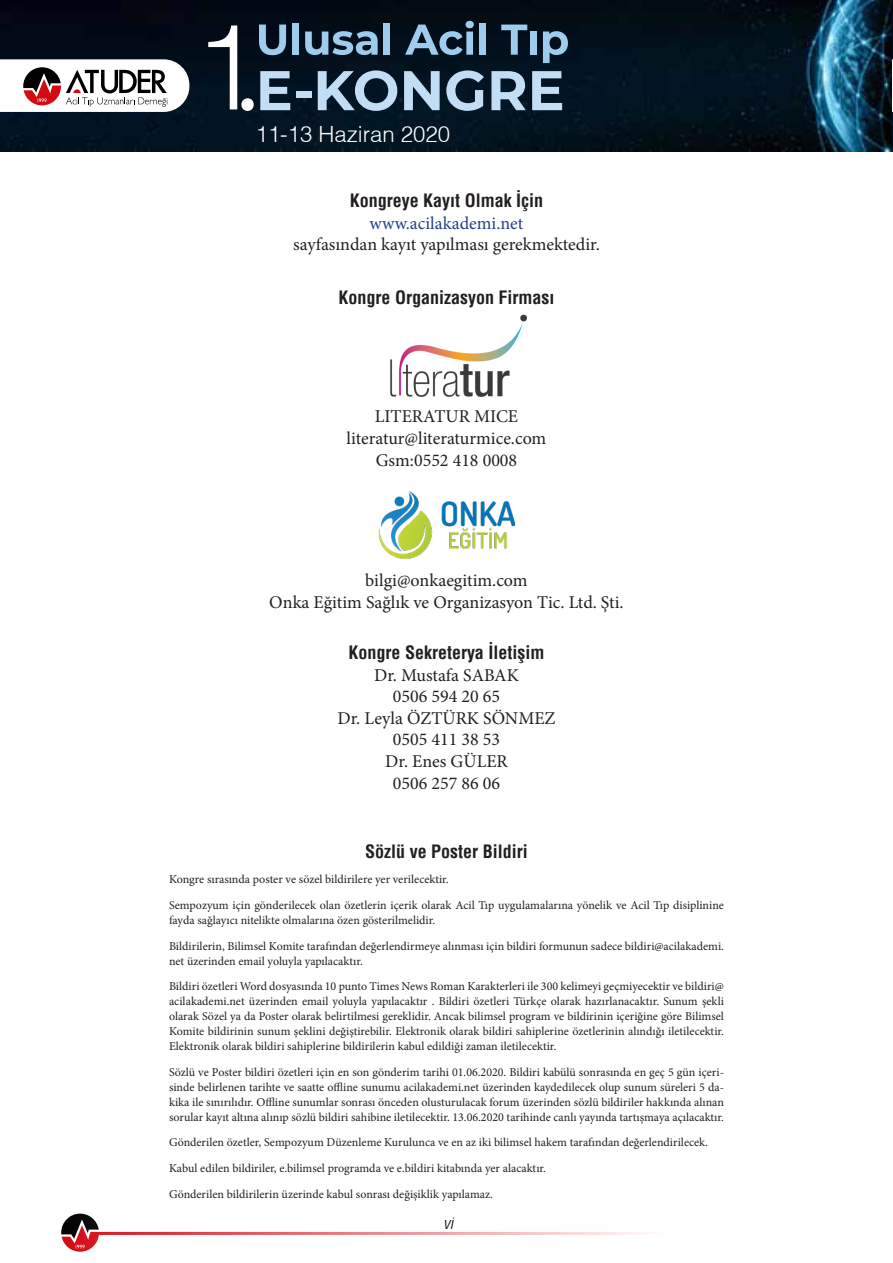
<style>
.page{position:relative;width:893px;height:1263px;background:#fff}
.page>*{position:absolute;margin:0;border:0;box-sizing:border-box;transform-origin:0 0}
.t1{font:700 55.8px "Montserrat";color:#c2def5}
.t2{font:300 22.35px "Helvetica";color:#fff}
.t3{font:18px "Minion Pro";color:#231f20}
.t4{font:700 condensed 18px "Helvetica";color:#231f20}
.t5{font:18px "Minion Pro";color:#253f8e}
.t6{font:12px/15px "Minion Pro";color:#231f20}
.t7{font:italic condensed 12px "Helvetica";color:#000}
.s1{font-family:"Helvetica";font-weight:300;font-size:119.1px;color:#fff}
.s2{font-weight:500;font-size:92.55px;color:#fff}
</style>
<div class="page">
<img style="left:0;top:0;width:892px;height:151px">
<svg style="left:259px;top:25px;width:27px;height:30px"></svg>
<div style="left:292px;top:23px;width:7px;height:32px;background:#9ecced"></div>
<svg style="left:305px;top:31px;width:73px;height:24px"></svg>
<div style="left:384px;top:23px;width:6px;height:32px;background:#9ecced"></div>
<svg style="left:405px;top:21px;width:69px;height:34px"></svg>
<div style="left:479px;top:23px;width:7px;height:32px;background:#9ecced"></div>
<svg style="left:501px;top:25px;width:26px;height:30px"></svg>
<div style="left:530px;top:32px;width:7px;height:23px;background:#9ecced"></div>
<svg style="left:543px;top:31px;width:25px;height:32px"></svg>
<svg style="left:0;top:59px;width:189px;height:53px"></svg>
<img style="left:892px;top:0;width:1px;height:151px">
<svg style="left:892px;top:59px;width:1px;height:53px"></svg>
<svg style="left:61px;top:1213px;width:580px;height:39px"></svg>
<img style="left:390px;top:314px;width:137px;height:83px">
<img style="left:378px;top:491px;width:138px;height:68px">
<h1 class="t1" style="left:194px;top:50px;width:372px"><span class="s1">1</span><span class="s2">.</span>E-KONGRE</h1>
<h2 class="t2" style="left:256px;top:121px;width:196px">11-13 Haziran 2020</h2>
<p class="t4" style="left:350px;top:189px;width:195px">Kongreye Kayıt Olmak İçin</p>
<p class="t5" style="left:370px;top:211px;width:155px">www.acilakademi.net</p>
<p class="t3" style="left:293px;top:232px;width:308px">sayfasından kayıt yapılması gerekmektedir.</p>
<p class="t4" style="left:338px;top:286px;width:217px">Kongre Organizasyon Firması</p>
<p class="t3" style="left:375px;top:404px;width:145px">LITERATUR MICE</p>
<p class="t3" style="left:347px;top:426px;width:201px">literatur@literaturmice.com</p>
<p class="t3" style="left:376px;top:448px;width:143px">Gsm:0552 418 0008</p>
<p class="t3" style="left:365px;top:568px;width:164px">bilgi@onkaegitim.com</p>
<p class="t3" style="left:269px;top:590px;width:356px">Onka Eğitim Sağlık ve Organizasyon Tic. Ltd. Şti.</p>
<p class="t4" style="left:348px;top:640px;width:198px">Kongre Sekreterya İletişim</p>
<p class="t3" style="left:374px;top:663px;width:146px">Dr. Mustafa SABAK</p>
<p class="t3" style="left:393px;top:684px;width:109px">0506 594 20 65</p>
<p class="t3" style="left:337px;top:706px;width:219px">Dr. Leyla ÖZTÜRK SÖNMEZ</p>
<p class="t3" style="left:393px;top:727px;width:109px">0505 411 38 53</p>
<p class="t3" style="left:385px;top:749px;width:124px">Dr. Enes GÜLER</p>
<p class="t3" style="left:393px;top:771px;width:109px">0506 257 86 06</p>
<p class="t4" style="left:365px;top:839px;width:164px">Sözlü ve Poster Bildiri</p>
<p class="t6" style="left:169px;top:872px;width:281px">Kongre sırasında poster ve sözel bildirilere yer verilecektir.</p>
<p class="t6" style="left:169px;top:898px;width:556px">Sempozyum için gönderilecek olan özetlerin içerik olarak Acil Tıp uygulamalarına yönelik ve Acil Tıp disiplinine fayda sağlayıcı nitelikte olmalarına özen gösterilmelidir.</p>
<p class="t6" style="left:169px;top:938px;width:556px">Bildirilerin, Bilimsel Komite tarafından değerlendirmeye alınması için bildiri formunun sadece bildiri@acilakademi. net üzerinden email yoluyla yapılacaktır.</p>
<p class="t6" style="left:169px;top:979px;width:556px;text-align:justify">Bildiri özetleri Word dosyasında 10 punto Times News Roman Karakterleri ile 300 kelimeyi geçmiyecektir ve bildiri@ acilakademi.net üzerinden email yoluyla yapılacaktır . Bildiri özetleri Türkçe olarak hazırlanacaktır. Sunum şekli olarak Sözel ya da Poster olarak belirtilmesi gereklidir. Ancak bilimsel program ve bildirinin içeriğine göre Bilimsel Komite bildirinin sunum şeklini değiştirebilir. Elektronik olarak bildiri sahiplerine özetlerinin alındığı iletilecektir.<br>Elektronik olarak bildiri sahiplerine bildirilerin kabul edildiği zaman iletilecektir.</p>
<p class="t6" style="left:169px;top:1064px;width:556px;text-align:justify">Sözlü ve Poster bildiri özetleri için en son gönderim tarihi 01.06.2020. Bildiri kabülü sonrasında en geç 5 gün içeri&shy;sinde belirlenen tarihte ve saatte offline sunumu acilakademi.net üzerinden kaydedilecek olup sunum süreleri 5 da&shy;kika ile sınırılıdır. Offline sunumlar sonrası önceden olusturulacak forum üzerinden sözlü bildiriler hakkında alınan sorular kayıt altına alınıp sözlü bildiri sahibine iletilecektir. 13.06.2020 tarihinde canlı yayında tartışmaya açılacaktır.</p>
<p class="t6" style="left:169px;top:1135px;width:540px">Gönderilen özetler, Sempozyum Düzenleme Kurulunca ve en az iki bilimsel hakem tarafından değerlendirilecek.</p>
<p class="t6" style="left:169px;top:1161px;width:378px">Kabul edilen bildiriler, e.bilimsel programda ve e.bildiri kitabında yer alacaktır.</p>
<p class="t6" style="left:169px;top:1186px;width:325px">Gönderilen bildirilerin üzerinde kabul sonrası değişiklik yapılamaz.</p>
<p class="t7" style="left:443px;top:1217px;width:11px">vi</p>
</div>
